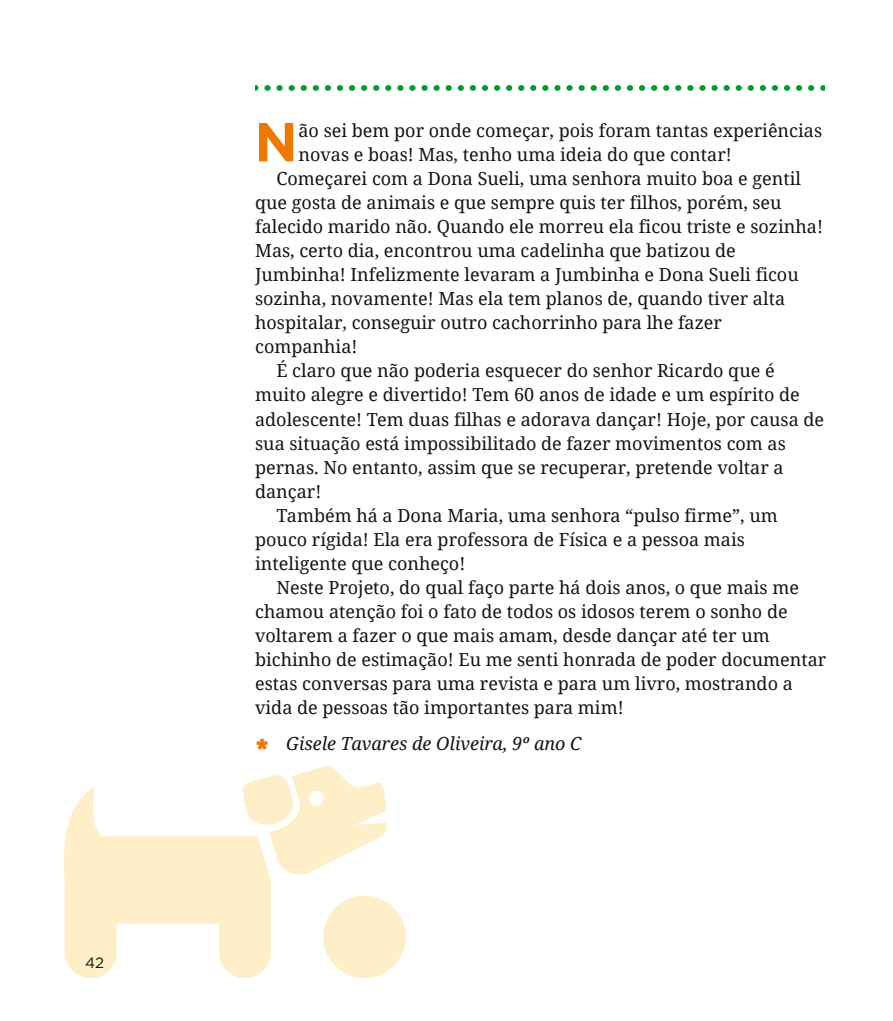
<style>
.page{position:relative;width:893px;height:1021px;background:#fff}
.page>*{position:absolute;margin:0;border:0;box-sizing:border-box;transform-origin:0 0}
.t1{font:700 54.9px "Gotham";color:#ef7900}
.t2{font:18px "Noto Serif";color:#161413}
.t3{font:italic 18px "Noto Serif";color:#161413}
.t4{font:15px "Gotham";color:#161413}
</style>
<div class="page">
<svg style="left:63px;top:765px;width:343px;height:213px;fill:#feefc9"></svg>
<svg style="left:255px;top:85px;width:570px;height:6px"></svg>
<p class="t4" style="left:85px;top:955px;width:21px">42</p>
<h1 class="t1" style="left:254px;top:117px;width:45px">N</h1>
<p class="t2" style="left:298px;top:118px;width:525px">ão sei bem por onde começar, pois foram tantas experiências</p>
<p class="t2" style="left:298px;top:142px;width:435px">novas e boas! Mas, tenho uma ideia do que contar!</p>
<p class="t2" style="left:276px;top:166px;width:526px">Começarei com a Dona Sueli, uma senhora muito boa e gentil</p>
<p class="t2" style="left:255px;top:190px;width:528px">que gosta de animais e que sempre quis ter filhos, porém, seu</p>
<p class="t2" style="left:255px;top:214px;width:569px">falecido marido não. Quando ele morreu ela ficou triste e sozinha!</p>
<p class="t2" style="left:255px;top:238px;width:482px">Mas, certo dia, encontrou uma cadelinha que batizou de</p>
<p class="t2" style="left:255px;top:262px;width:545px">Jumbinha! Infelizmente levaram a Jumbinha e Dona Sueli ficou</p>
<p class="t2" style="left:255px;top:286px;width:531px">sozinha, novamente! Mas ela tem planos de, quando tiver alta</p>
<p class="t2" style="left:255px;top:310px;width:468px">hospitalar, conseguir outro cachorrinho para lhe fazer</p>
<p class="t2" style="left:255px;top:334px;width:104px">companhia!</p>
<p class="t2" style="left:276px;top:358px;width:500px">É claro que não poderia esquecer do senhor Ricardo que é</p>
<p class="t2" style="left:255px;top:382px;width:546px">muito alegre e divertido! Tem 60 anos de idade e um espírito de</p>
<p class="t2" style="left:255px;top:406px;width:570px">adolescente! Tem duas filhas e adorava dançar! Hoje, por causa de</p>
<p class="t2" style="left:255px;top:430px;width:532px">sua situação está impossibilitado de fazer movimentos com as</p>
<p class="t2" style="left:255px;top:454px;width:530px">pernas. No entanto, assim que se recuperar, pretende voltar a</p>
<p class="t2" style="left:255px;top:478px;width:68px">dançar!</p>
<p class="t2" style="left:276px;top:502px;width:503px">Também há a Dona Maria, uma senhora “pulso firme”, um</p>
<p class="t2" style="left:255px;top:526px;width:491px">pouco rígida! Ela era professora de Física e a pessoa mais</p>
<p class="t2" style="left:255px;top:550px;width:212px">inteligente que conheço!</p>
<p class="t2" style="left:276px;top:574px;width:524px">Neste Projeto, do qual faço parte há dois anos, o que mais me</p>
<p class="t2" style="left:255px;top:598px;width:534px">chamou atenção foi o fato de todos os idosos terem o sonho de</p>
<p class="t2" style="left:255px;top:622px;width:516px">voltarem a fazer o que mais amam, desde dançar até ter um</p>
<p class="t2" style="left:255px;top:646px;width:573px">bichinho de estimação! Eu me senti honrada de poder documentar</p>
<p class="t2" style="left:255px;top:670px;width:539px">estas conversas para uma revista e para um livro, mostrando a</p>
<p class="t2" style="left:255px;top:694px;width:370px">vida de pessoas tão importantes para mim!</p>
<p class="t3" style="left:286px;top:730px;width:297px">Gisele Tavares de Oliveira, 9º ano C</p>
</div>
